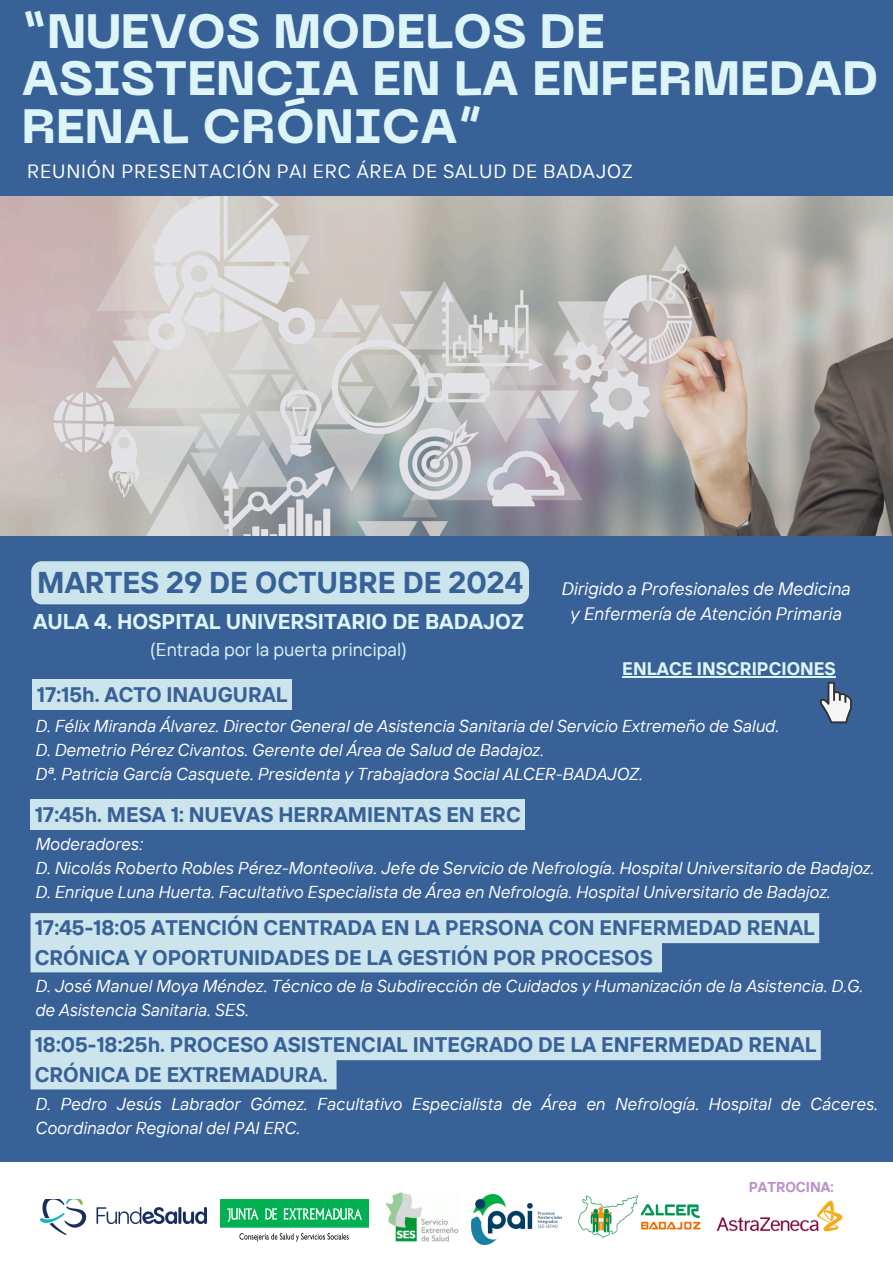
<style>
.page{position:relative;width:893px;height:1263px;background:#386197}
.page>*{position:absolute;margin:0;border:0;box-sizing:border-box;transform-origin:0 0}
.t1{font:800 47.85px/47.8px "PP Neue Machina";color:#ddf5f7}
.t2{font:700 30px "TT Interphases";color:#386197}
.t3{font:700 21.38px "TT Interphases";color:#ddf5f7}
.t4{font:700 21px/29.2px "TT Interphases";color:#386197}
.t5{font:19.12px "TT Interphases";letter-spacing:.04em;color:#fff}
.t6{font:18.38px "TT Interphases";color:#ddf5f7}
.t7{font:700 18.08px "TT Interphases";color:#ddf5f7}
.t8{font:italic 18px/24.8px "TT Interphases";color:#fff;text-align:center}
.t9{font:italic 17.25px/23.6px "TT Interphases";color:#fff}
.t10{font:700 14.25px "TT Interphases";color:#bb93c8}
</style>
<div class="page">
<img style="left:0;top:197px;width:892px;height:339px">
<div style="left:9px;top:1162px;width:884px;height:101px;background:#fff"></div>
<div style="left:31px;top:561px;width:498px;height:43px;background:#cce5ed;border-radius:11px"></div>
<div style="left:33px;top:679px;width:259px;height:30px;background:#cce5ed"></div>
<div style="left:30px;top:799px;width:495px;height:30px;background:#cce5ed"></div>
<svg style="left:30px;top:913px;width:789px;height:59px;background:#bdd7e4"></svg>
<svg style="left:30px;top:1030px;width:791px;height:59px;fill:#cce5ed"></svg>
<img style="left:716px;top:1200px;width:127px;height:32px">
<img style="left:221px;top:1199px;width:147px;height:43px">
<img style="left:578px;top:1195px;width:123px;height:43px">
<img style="left:471px;top:1194px;width:90px;height:50px">
<img style="left:40px;top:1199px;width:166px;height:35px">
<img style="left:386px;top:1192px;width:73px;height:49px">
<svg style="left:820px;top:682px;width:32px;height:41px"></svg>
<hr style="left:622px;top:676px;width:214px;height:2px;background:#ddf5f7">
<h1 class="t1" style="left:22px;top:12px;width:858px">“NUEVOS MODELOS DE<br>ASISTENCIA EN LA ENFERMEDAD<br>RENAL CRÓNICA”</h1>
<p class="t5" style="left:27px;top:159px;width:607px">REUNIÓN PRESENTACIÓN PAI ERC ÁREA DE SALUD DE BADAJOZ</p>
<p class="t2" style="left:37px;top:563px;width:487px">MARTES 29 DE OCTUBRE DE 2024</p>
<h2 class="t3" style="left:33px;top:608px;width:492px">AULA 4. HOSPITAL UNIVERSITARIO DE BADAJOZ</h2>
<h2 class="t6" style="left:150px;top:637px;width:258px">(Entrada por la puerta principal)</h2>
<p class="t4" style="left:37px;top:679px;width:252px">17:15h. ACTO INAUGURAL</p>
<p class="t8" style="left:561px;top:576px;width:291px">Dirigido a Profesionales de Medicina y Enfermería de Atención Primaria</p>
<p class="t7" style="left:622px;top:657px;width:215px">ENLACE INSCRIPCIONES</p>
<p class="t9" style="left:35px;top:714px;width:745px">D. Félix Miranda Álvarez. Director General de Asistencia Sanitaria del Servicio Extremeño de Salud.</p>
<h5 class="t9" style="left:35px;top:738px;width:510px">D. Demetrio Pérez Civantos. Gerente del Área de Salud de Badajoz.</h5>
<h6 class="t9" style="left:35px;top:761px;width:609px">Dª. Patricia García Casquete. Presidenta y Trabajadora Social ALCER-BADAJOZ.</h6>
<p class="t4" style="left:35px;top:799px;width:487px">17:45h. MESA 1: NUEVAS HERRAMIENTAS EN ERC</p>
<p class="t9" style="left:35px;top:832px;width:109px">Moderadores:</p>
<p class="t9" style="left:35px;top:856px;width:840px">D. Nicolás Roberto Robles Pérez-Monteoliva. Jefe de Servicio de Nefrología. Hospital Universitario de Badajoz.</p>
<p class="t9" style="left:35px;top:879px;width:797px">D. Enrique Luna Huerta. Facultativo Especialista de Área en Nefrología. Hospital Universitario de Badajoz.</p>
<p class="t4" style="left:35px;top:913px;width:782px">17:45-18:05 ATENCIÓN CENTRADA EN LA PERSONA CON ENFERMEDAD RENAL<br>CRÓNICA Y OPORTUNIDADES DE LA GESTIÓN POR PROCESOS</p>
<p class="t9" style="left:35px;top:974px;width:829px">D. José Manuel Moya Méndez. Técnico de la Subdirección de Cuidados y Humanización de la Asistencia. D.G. de Asistencia Sanitaria. SES.</p>
<h4 class="t4" style="left:35px;top:1030px;width:783px">18:05-18:25h. PROCESO ASISTENCIAL INTEGRADO DE LA ENFERMEDAD RENAL<br>CRÓNICA DE EXTREMADURA.</h4>
<p class="t9" style="left:35px;top:1092px;width:844px">D. Pedro Jesús Labrador Gómez. Facultativo Especialista de Área en Nefrología. Hospital de Cáceres.<br>Coordinador Regional del PAI ERC.</p>
<p class="t10" style="left:748px;top:1178px;width:87px">PATROCINA:</p>
</div>
